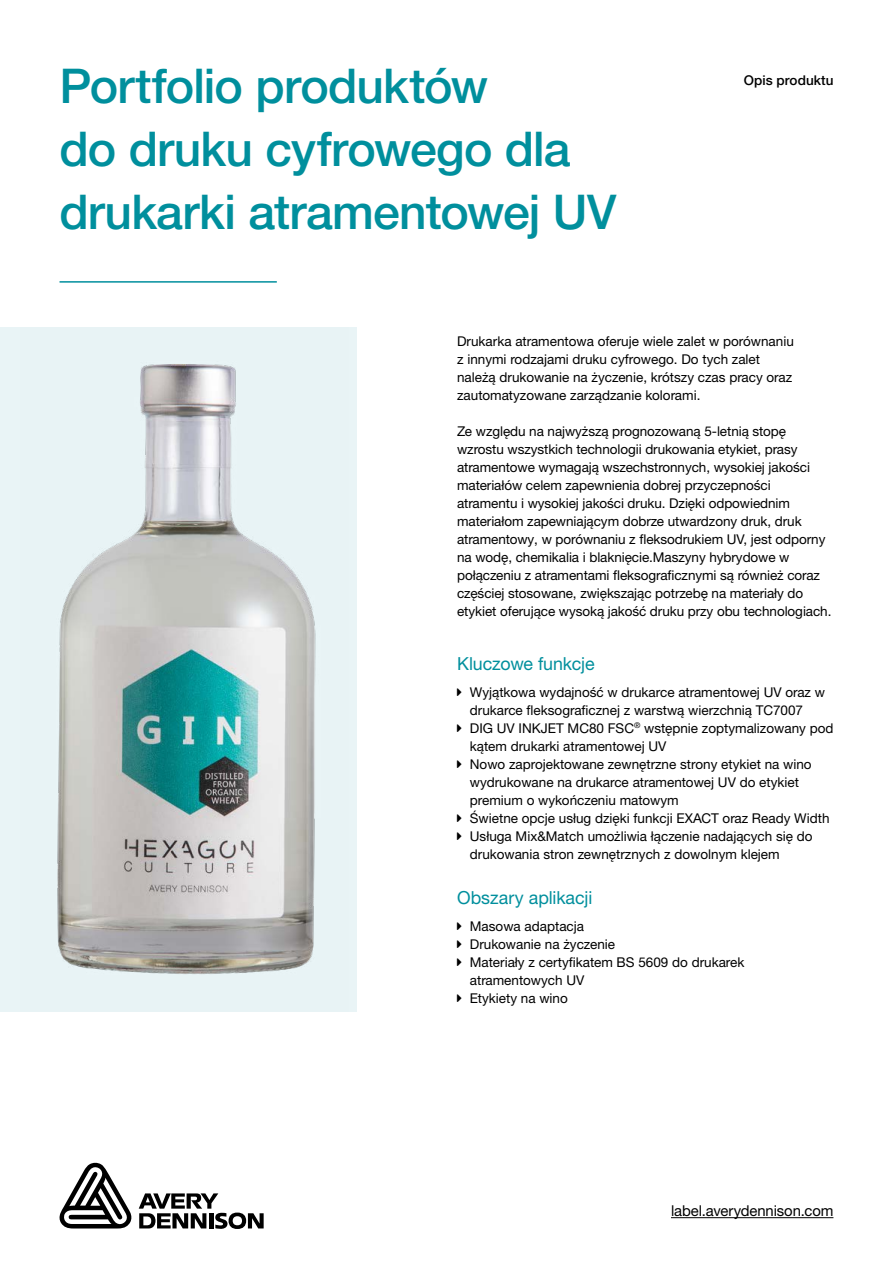
<style>
.page{position:relative;width:893px;height:1263px;background:#fff}
.page>*{position:absolute;margin:0;border:0;box-sizing:border-box;transform-origin:0 0}
.t1{font:500 48px/63px "Helvetica Neue LTCYR";letter-spacing:-.015em;color:#008f9d}
.t2{font:18px "Helvetica Neue LTCYR";letter-spacing:-.005em;color:#008f9d}
.t3{font:15px "Helvetica Neue LTCYR";letter-spacing:-.005em;color:#000}
.t4{font:13.5px/18px "Helvetica Neue LTCYR";color:#000}
.t5{font:500 13.5px "Helvetica Neue LTCYR";letter-spacing:.005em;color:#000}
</style>
<div class="page">
<div style="left:0;top:327px;width:356px;height:685px;background:#e9f4f6"></div>
<img style="left:57px;top:364px;width:259px;height:610px">
<hr style="left:60px;top:281px;width:217px;height:2px;background:#008f9d">
<svg style="left:139px;top:1193px;width:125px;height:36px"></svg>
<svg style="left:59px;top:1162px;width:73px;height:66px"></svg>
<hr style="left:671px;top:1217px;width:162px;height:1px;background:#000">
<h1 class="t1" style="left:60px;top:54px;width:558px">Portfolio produktów<br>do druku cyfrowego dla drukarki atramentowej UV</h1>
<p class="t5" style="left:744px;top:72px;width:91px">Opis produktu</p>
<p class="t4" style="left:457px;top:332px;width:338px">Drukarka atramentowa oferuje wiele zalet w porównaniu z innymi rodzajami druku cyfrowego. Do tych zalet należą drukowanie na życzenie, krótszy czas pracy oraz zautomatyzowane zarządzanie kolorami.</p>
<p class="t4" style="left:457px;top:422px;width:376px">Ze względu na najwyższą prognozowaną 5-letnią stopę wzrostu wszystkich technologii drukowania etykiet, prasy atramentowe wymagają wszechstronnych, wysokiej jakości materiałów celem zapewnienia dobrej przyczepności atramentu i wysokiej jakości druku. Dzięki odpowiednim materiałom zapewniającym dobrze utwardzony druk, druk atramentowy, w porównaniu z fleksodrukiem UV, jest odporny na wodę, chemikalia i blaknięcie.Maszyny hybrydowe w połączeniu z atramentami fleksograficznymi są również coraz częściej stosowane, zwiększając potrzebę na materiały do etykiet oferujące wysoką jakość druku przy obu technologiach.</p>
<h2 class="t2" style="left:457px;top:652px;width:139px">Kluczowe funkcje</h2>
<p class="t4" style="left:470px;top:683px;width:365px">Wyjątkowa wydajność w drukarce atramentowej UV oraz w drukarce fleksograficznej z warstwą wierzchnią TC7007<br>DIG UV INKJET MC80 FSC<sup>®</sup> wstępnie zoptymalizowany pod kątem drukarki atramentowej UV<br>Nowo zaprojektowane zewnętrzne strony etykiet na wino wydrukowane na drukarce atramentowej UV do etykiet premium o wykończeniu matowym<br>Świetne opcje usług dzięki funkcji EXACT oraz Ready Width Usługa Mix&amp;Match umożliwia łączenie nadających się do drukowania stron zewnętrznych z dowolnym klejem</p>
<h2 class="t2" style="left:457px;top:886px;width:137px">Obszary aplikacji</h2>
<p class="t4" style="left:470px;top:917px;width:276px">Masowa adaptacja<br>Drukowanie na życzenie<br>Materiały z certyfikatem BS 5609 do drukarek atramentowych UV<br>Etykiety na wino</p>
<p class="t3" style="left:671px;top:1201px;width:164px">label.averydennison.com</p>
</div>
